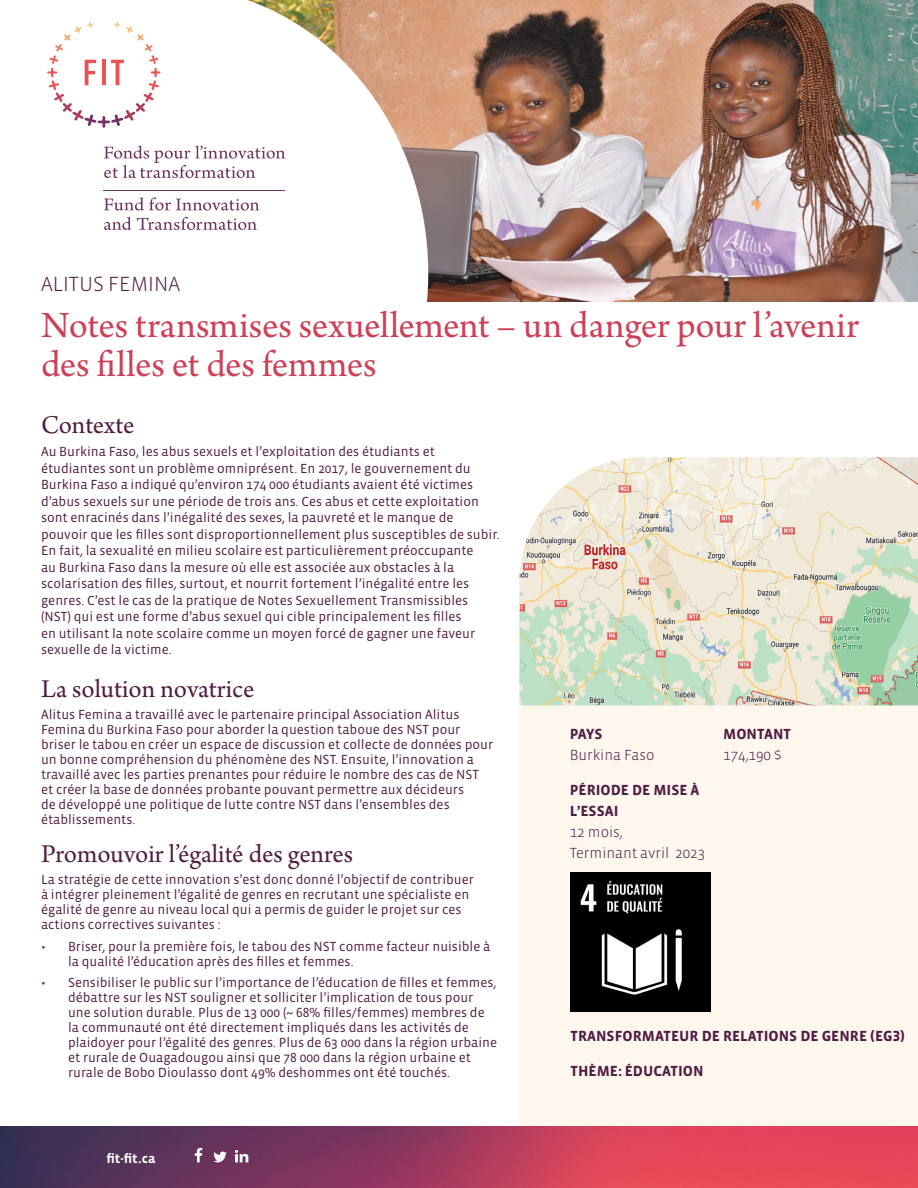
<style>
.page{position:relative;width:918px;height:1188px;background:#fff}
.page>*{position:absolute;margin:0;border:0;box-sizing:border-box;transform-origin:0 0}
.t1{font:39px/39px "Arno Pro";letter-spacing:-.005em;color:#cd4158}
.t2{font:27px "Arno Pro";color:#501d42}
.t3{font:300 21px "Vista Sans OTCE";color:#501d42}
.t4{font:700 15px/21px "Vista Sans OTCE";color:#501d42}
.t5{font:300 15px/21px "Vista Sans OTCE";color:#501d42}
.t6{font:13.5px/15px "Vista Sans OTCE";color:#501d42}
.t7{font:700 13.5px "Vista Sans OTCE";color:#fff}
.s1{color:#71335f}
</style>
<div class="page">
<div style="left:519px;top:671px;width:399px;height:457px;background:#fdf7ee"></div>
<img style="left:428px;top:0;width:490px;height:302px">
<svg style="left:89px;top:0;width:339px;height:302px"></svg>
<img style="left:519px;top:457px;width:399px;height:248px">
<svg style="left:104px;top:197px;width:155px;height:14px"></svg>
<svg style="left:104px;top:217px;width:27px;height:13px"></svg>
<svg style="left:137px;top:217px;width:120px;height:13px"></svg>
<svg style="left:104px;top:146px;width:181px;height:32px"></svg>
<hr style="left:104px;top:190px;width:181px;height:1px;background:#703260">
<svg style="left:47px;top:22px;width:113px;height:106px"></svg>
<img style="left:571px;top:873px;width:139px;height:139px">
<img style="left:0;top:1126px;width:918px;height:62px">
<svg style="left:213px;top:1152px;width:14px;height:10px"></svg>
<svg style="left:195px;top:1148px;width:7px;height:14px"></svg>
<svg style="left:235px;top:1150px;width:13px;height:12px"></svg>
<h3 class="t3" style="left:41px;top:272px;width:140px">ALITUS FEMINA</h3>
<h1 class="t1" style="left:41px;top:308px;width:820px">Notes transmises sexuellement – un danger pour l’avenir des filles et des femmes</h1>
<h2 class="t2" style="left:41px;top:410px;width:95px">Contexte</h2>
<p class="t6" style="left:41px;top:444px;width:460px;line-height:16.5px">Au Burkina Faso, les abus sexuels et l’exploitation des étudiants et étudiantes sont un problème omniprésent. En 2017, le gouvernement du Burkina Faso a indiqué qu’environ 174 000 étudiants avaient été victimes d’abus sexuels sur une période de trois ans. Ces abus et cette exploitation sont enracinés dans l’inégalité des sexes, la pauvreté et le manque de pouvoir que les filles sont disproportionnellement plus susceptibles de subir.<br>En fait, la sexualité en milieu scolaire est particulièrement préoccupante<br>au Burkina Faso dans la mesure où elle est associée aux obstacles à la scolarisation des filles, surtout, et nourrit fortement l’inégalité entre les genres. C’est le cas de la pratique de Notes Sexuellement Transmissibles (NST) qui est une forme d’abus sexuel qui cible principalement les filles<br>en utilisant la note scolaire comme un moyen forcé de gagner une faveur sexuelle de la victime.</p>
<h2 class="t2" style="left:41px;top:674px;width:215px">La solution novatrice</h2>
<p class="t6" style="left:41px;top:707px;width:454px">Alitus Femina a travaillé avec le partenaire principal Association Alitus Femina du Burkina Faso pour aborder la question taboue des NST pour briser le tabou en créer un espace de discussion et collecte de données pour un bonne compréhension du phénomène des NST. Ensuite, l’innovation a travaillé avec les parties prenantes pour réduire le nombre des cas de NST et créer la base de données probante pouvant permettre aux décideurs<br>de développé une politique de lutte contre NST dans l’ensembles des établissements.</p>
<h2 class="t2" style="left:41px;top:839px;width:313px">Promouvoir l’égalité des genres</h2>
<p class="t6" style="left:41px;top:872px;width:434px">La stratégie de cette innovation s’est donc donné l’objectif de contribuer à intégrer pleinement l’égalité de genres en recrutant une spécialiste en égalité de genre au niveau local qui a permis de guider le projet sur ces actions correctives suivantes :</p>
<p class="t6" style="left:68px;top:939px;width:424px;text-indent:-27px"><span class="s1">•</span> Briser, pour la première fois, le tabou des NST comme facteur nuisible à la qualité l’éducation après des filles et femmes.</p>
<p class="t6" style="left:68px;top:975px;width:431px;text-indent:-27px"><span class="s1">•</span> Sensibiliser le public sur l’importance de l’éducation de filles et femmes, débattre sur les NST souligner et solliciter l’implication de tous pour une solution durable. Plus de 13 000 (~ 68% filles/femmes) membres de la communauté ont été directement impliqués dans les activités de plaidoyer pour l’égalité des genres. Plus de 63 000 dans la région urbaine et rurale de Ouagadougou ainsi que 78 000 dans la région urbaine et rurale de Bobo Dioulasso dont 49% deshommes ont été touchés.</p>
<p class="t4" style="left:570px;top:723px;width:34px">PAYS</p>
<p class="t5" style="left:570px;top:744px;width:86px">Burkina Faso</p>
<p class="t4" style="left:570px;top:779px;width:131px">PÉRIODE DE MISE À<br>L’ESSAI</p>
<p class="t5" style="left:570px;top:821px;width:137px">12 mois,<br>Terminant avril 2023</p>
<p class="t4" style="left:723px;top:723px;width:69px">MONTANT</p>
<p class="t5" style="left:723px;top:744px;width:60px">174,190 $</p>
<p class="t4" style="left:571px;top:1026px;width:336px">TRANSFORMATEUR DE RELATIONS DE GENRE (EG3)</p>
<p class="t4" style="left:571px;top:1060px;width:134px">THÈME: ÉDUCATION</p>
<p class="t7" style="left:106px;top:1151px;width:51px">fit-fit.ca</p>
</div>
